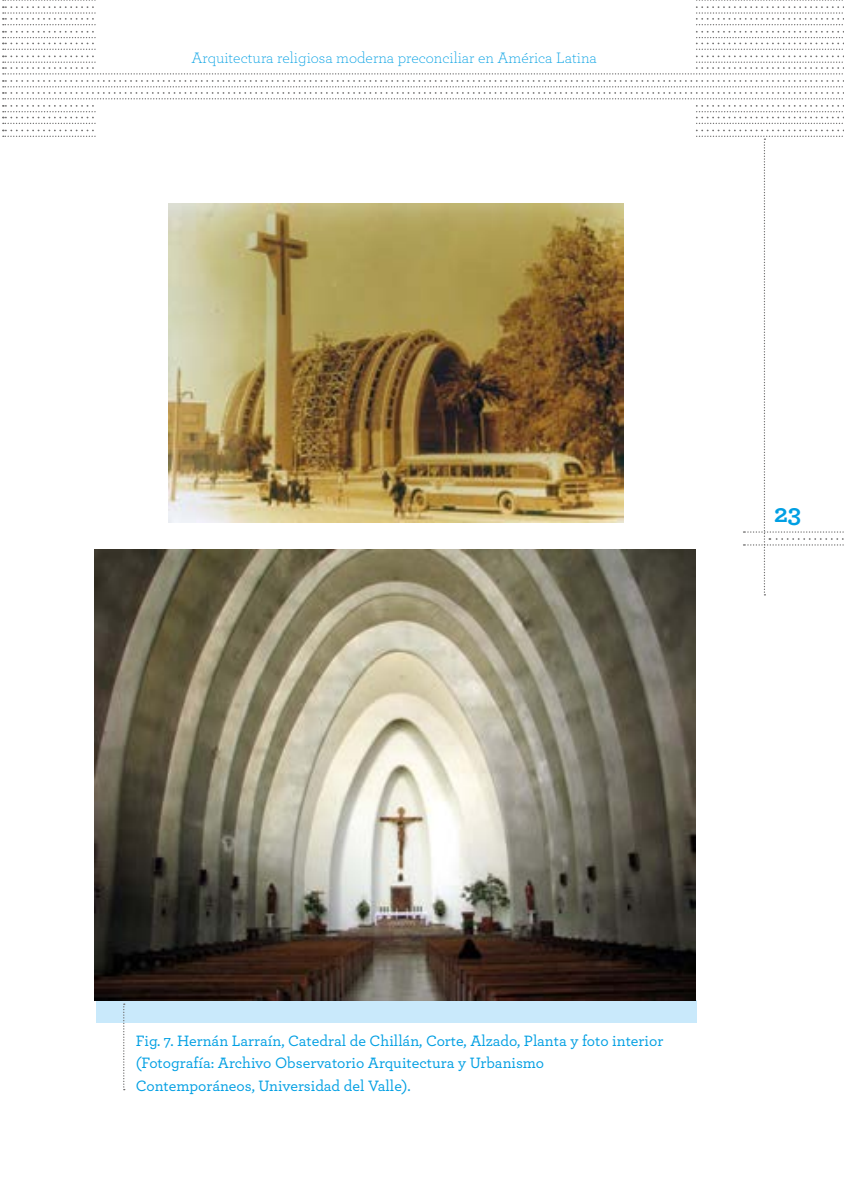
<style>
.page{position:relative;width:844px;height:1191px;background:#fff}
.page>*{position:absolute;margin:0;border:0;box-sizing:border-box;transform-origin:0 0}
.t1{font:700 26.25px "Archer Pro";color:#009fe3}
.t2{font:500 15.75px/22.8px "Archer Pro";color:#009fe3}
.t3{font:300 15.75px "Archer Pro";color:#009fe3}
</style>
<div class="page">
<svg style="left:3px;top:0;width:841px;height:25px"></svg>
<svg style="left:3px;top:105px;width:841px;height:19px"></svg>
<svg style="left:3px;top:31px;width:841px;height:68px"></svg>
<svg style="left:3px;top:130px;width:841px;height:465px"></svg>
<div style="left:96px;top:103px;width:598px;height:63px;background:#fff"></div>
<div style="left:96px;top:0;width:598px;height:70px;background:#fff"></div>
<div style="left:96px;top:1000px;width:600px;height:22px;background:#c9e9fb"></div>
<svg style="left:123px;top:1003px;width:2px;height:87px"></svg>
<img style="left:94px;top:549px;width:600px;height:451px">
<img style="left:169px;top:203px;width:454px;height:319px">
<p class="t3" style="left:191px;top:48px;width:407px">Arquitectura religiosa moderna preconciliar en América Latina</p>
<h1 class="t1" style="left:774px;top:492px;width:28px">23</h1>
<p class="t2" style="left:136px;top:1028px;width:529px">Fig. 7. Hernán Larraín, Catedral de Chillán, Corte, Alzado, Planta y foto interior (Fotografía: Archivo Observatorio Arquitectura y Urbanismo<br>Contemporáneos, Universidad del Valle).</p>
</div>
